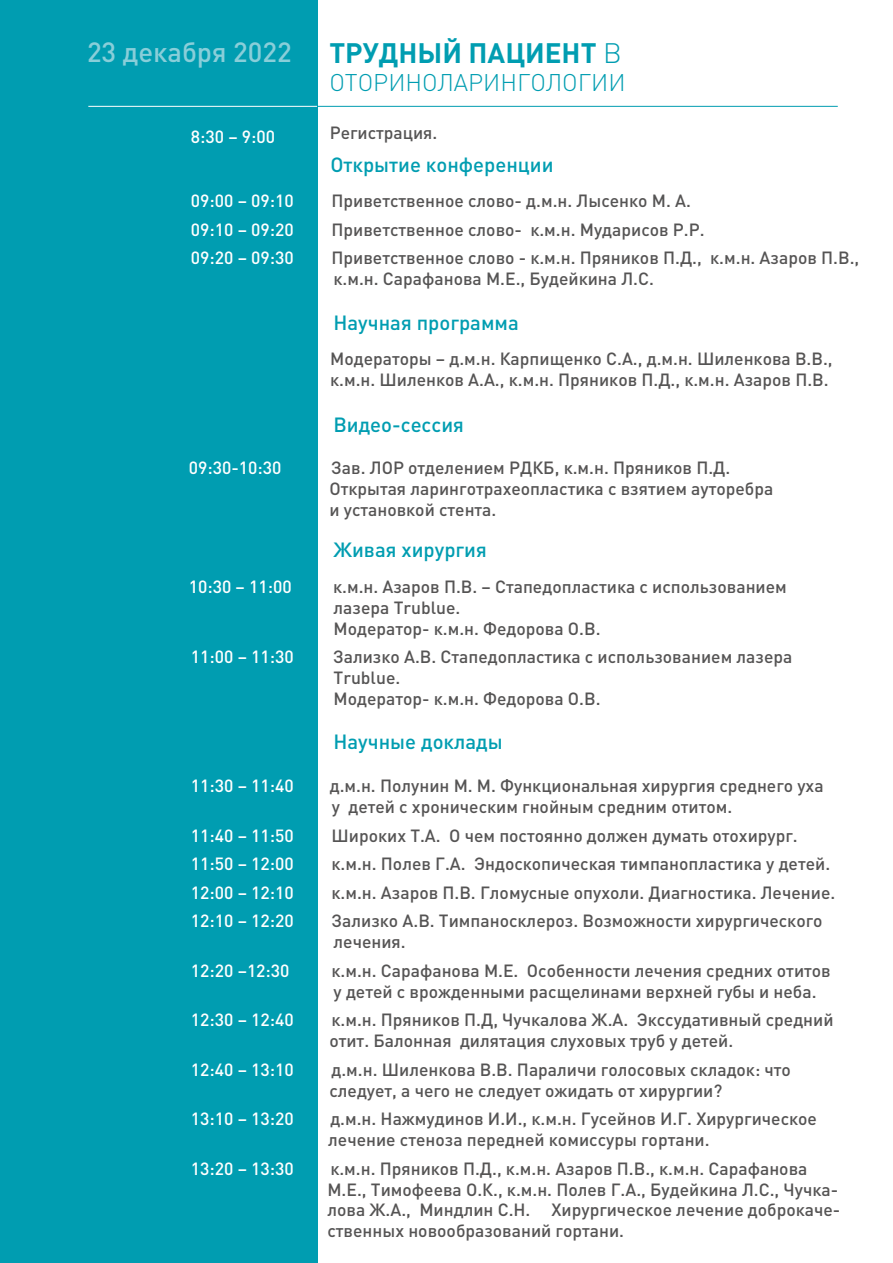
<style>
.page{position:relative;width:893px;height:1263px;background:#fff}
.page>*{position:absolute;margin:0;border:0;box-sizing:border-box;transform-origin:0 0}
.t1{font:700 27.9px "DIN Pro";color:#009db1}
.t2{font:500 27.45px "DIN Pro";color:#89ced9}
.t3{font:300 23.85px "DIN Pro";color:#009db1}
.t4{font:500 20.25px "DIN Pro";color:#009db1}
.t5{font:500 17.55px/21px "DIN Pro";color:#555454}
.t6{font:500 17.55px "DIN Pro";color:#fff}
.s1{font-weight:300}
</style>
<div class="page">
<div style="left:0;top:0;width:317px;height:1263px;background:#009db1"></div>
<hr style="left:317px;top:106px;width:521px;height:1px;background:#009db1">
<hr style="left:88px;top:106px;width:229px;height:1px;background:#fff">
<h2 class="t2" style="left:87px;top:34px;width:206px">23 декабря 2022</h2>
<h1 class="t1" style="left:329px;top:34px;width:294px">ТРУДНЫЙ ПАЦИЕНТ <span class="s1">В</span></h1>
<h3 class="t3" style="left:329px;top:68px;width:298px">ОТОРИНОЛАРИНГОЛОГИИ</h3>
<p class="t6" style="left:191px;top:126px;width:86px">8:30 – 9:00</p>
<p class="t5" style="left:330px;top:121px;width:109px">Регистрация.</p>
<p class="t4" style="left:330px;top:152px;width:225px">Открытие конференции</p>
<p class="t6" style="left:191px;top:189px;width:104px">09:00 – 09:10</p>
<p class="t5" style="left:332px;top:190px;width:361px">Приветственное слово- д.м.н. Лысенко М. А.</p>
<p class="t6" style="left:191px;top:218px;width:104px">09:10 – 09:20</p>
<p class="t5" style="left:332px;top:218px;width:375px">Приветственное слово- к.м.н. Мударисов Р.Р.</p>
<p class="t6" style="left:191px;top:246px;width:104px">09:20 – 09:30</p>
<p class="t5" style="left:332px;top:247px;width:529px">Приветственное слово - к.м.н. Пряников П.Д., к.м.н. Азаров П.В., к.м.н. Сарафанова М.Е., Будейкина Л.С.</p>
<p class="t4" style="left:333px;top:310px;width:187px">Научная программа</p>
<p class="t5" style="left:330px;top:348px;width:504px">Модераторы – д.м.н. Карпищенко С.А., д.м.н. Шиленкова В.В., к.м.н. Шиленков А.А., к.м.н. Пряников П.Д., к.м.н. Азаров П.В.</p>
<p class="t4" style="left:333px;top:411px;width:132px">Видео-сессия</p>
<p class="t6" style="left:189px;top:456px;width:94px">09:30-10:30</p>
<p class="t5" style="left:329px;top:457px;width:445px">Зав. ЛОР отделением РДКБ, к.м.н. Пряников П.Д.<br>Открытая ларинготрахеопластика с взятием ауторебра и установкой стента.</p>
<p class="t4" style="left:333px;top:536px;width:155px">Живая хирургия</p>
<p class="t6" style="left:189px;top:575px;width:104px">10:30 – 11:00</p>
<p class="t5" style="left:333px;top:575px;width:455px">к.м.н. Азаров П.В. – Стапедопластика с использованием лазера Trublue.<br>Модератор- к.м.н. Федорова О.В.</p>
<p class="t6" style="left:191px;top:645px;width:104px">11:00 – 11:30</p>
<p class="t5" style="left:333px;top:646px;width:461px">Зализко А.В. Стапедопластика с использованием лазера<br>Trublue.<br>Модератор- к.м.н. Федорова О.В.</p>
<p class="t4" style="left:333px;top:729px;width:171px">Научные доклады</p>
<p class="t6" style="left:191px;top:774px;width:104px">11:30 – 11:40</p>
<p class="t5" style="left:330px;top:775px;width:495px">д.м.н. Полунин М. М. Функциональная хирургия среднего уха у детей с хроническим гнойным средним отитом.</p>
<p class="t6" style="left:191px;top:824px;width:104px">11:40 – 11:50</p>
<p class="t5" style="left:332px;top:824px;width:468px">Широких Т.А. О чем постоянно должен думать отохирург.</p>
<p class="t6" style="left:191px;top:852px;width:104px">11:50 – 12:00</p>
<p class="t5" style="left:332px;top:853px;width:500px">к.м.н. Полев Г.А. Эндоскопическая тимпанопластика у детей.</p>
<p class="t6" style="left:191px;top:881px;width:104px">12:00 – 12:10</p>
<p class="t5" style="left:332px;top:881px;width:505px">к.м.н. Азаров П.В. Гломусные опухоли. Диагностика. Лечение.</p>
<p class="t6" style="left:191px;top:909px;width:104px">12:10 – 12:20</p>
<p class="t5" style="left:332px;top:910px;width:492px">Зализко А.В. Тимпаносклероз. Возможности хирургического лечения.</p>
<p class="t6" style="left:191px;top:959px;width:100px">12:20 –12:30</p>
<p class="t5" style="left:332px;top:959px;width:501px">к.м.н. Сарафанова М.Е. Особенности лечения средних отитов у детей с врожденными расщелинами верхней губы и неба.</p>
<p class="t6" style="left:191px;top:1008px;width:104px">12:30 – 12:40</p>
<p class="t5" style="left:329px;top:1009px;width:506px">к.м.н. Пряников П.Д, Чучкалова Ж.А. Экссудативный средний отит. Балонная дилятация слуховых труб у детей.</p>
<p class="t6" style="left:191px;top:1058px;width:104px">12:40 – 13:10</p>
<p class="t5" style="left:329px;top:1058px;width:463px">д.м.н. Шиленкова В.В. Параличи голосовых складок: что следует, а чего не следует ожидать от хирургии?</p>
<p class="t6" style="left:191px;top:1107px;width:104px">13:10 – 13:20</p>
<p class="t5" style="left:328px;top:1108px;width:490px">д.м.н. Нажмудинов И.И., к.м.н. Гусейнов И.Г. Хирургическое лечение стеноза передней комиссуры гортани.</p>
<p class="t6" style="left:191px;top:1157px;width:104px">13:20 – 13:30</p>
<p class="t5" style="left:327px;top:1157px;width:514px">к.м.н. Пряников П.Д., к.м.н. Азаров П.В., к.м.н. Сарафанова М.Е., Тимофеева О.К., к.м.н. Полев Г.А., Будейкина Л.С., Чучка&shy;лова Ж.А., Миндлин С.Н. Хирургическое лечение доброкаче&shy;ственных новообразований гортани.</p>
</div>
